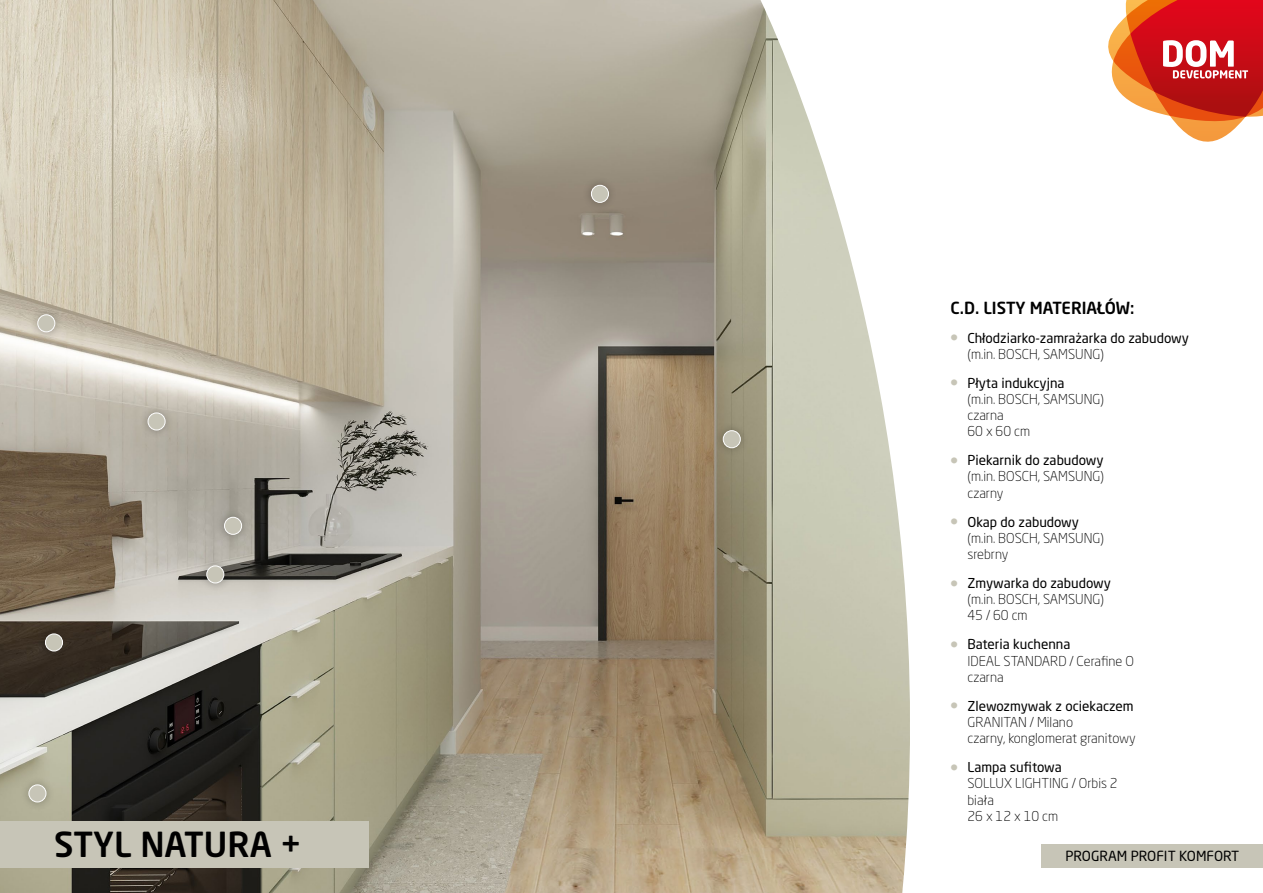
<style>
.page{position:relative;width:1263px;height:893px;background:#fff}
.page>*{position:absolute;margin:0;border:0;box-sizing:border-box;transform-origin:0 0}
.t1{font:500 34.2px "Neo Sans W1 G";color:#000}
.t2{font:500 16.5px "Neo Sans W1 G";color:#000}
.t3{font:13.8px "Neo Sans W1 G";color:#000}
.t4{font:300 13.5px/16.2px "Neo Sans W1 G";color:#000}
.t5{font:13.5px/16.2px "Neo Sans W1 G";color:#000}
.s1{font-weight:700;font-size:18px;color:#c7c5b7}
.s2{font-weight:300}
.s3{font-weight:400}
</style>
<div class="page">
<svg style="left:1108px;top:0;width:155px;height:142px"></svg>
<img style="left:0;top:0;width:910px;height:893px">
<div style="left:0;top:821px;width:369px;height:46px;background:#c7c5b7"></div>
<div style="left:1042px;top:844px;width:221px;height:23px;background:#c7c5b7"></div>
<div style="left:582px;top:176px;width:36px;height:35px;background:#918575"></div>
<div style="left:591px;top:185px;width:17px;height:17px;background:#c7c5b7;border-radius:50%"></div>
<div style="left:591px;top:185px;width:18px;height:18px;border:1px solid #fff;border-radius:50%"></div>
<div style="left:37px;top:625px;width:35px;height:35px;background:#382d22"></div>
<div style="left:45px;top:634px;width:18px;height:17px;background:#c7c5b7;border-radius:50%"></div>
<div style="left:45px;top:634px;width:18px;height:17px;border:1px solid #fff;border-radius:50%"></div>
<div style="left:139px;top:404px;width:35px;height:35px;background:#000;opacity:.29"></div>
<div style="left:148px;top:413px;width:17px;height:17px;background:#c7c5b7;border-radius:50%"></div>
<div style="left:148px;top:413px;width:17px;height:17px;border:1px solid #fff;border-radius:50%"></div>
<div style="left:20px;top:776px;width:35px;height:35px;background:#000;opacity:.29"></div>
<div style="left:29px;top:785px;width:17px;height:17px;background:#c7c5b7;border-radius:50%"></div>
<div style="left:29px;top:784px;width:17px;height:18px;border:1px solid #fff;border-radius:50%"></div>
<div style="left:198px;top:557px;width:35px;height:35px;background:#000;opacity:.29"></div>
<div style="left:207px;top:566px;width:17px;height:17px;background:#c7c5b7;border-radius:50%"></div>
<div style="left:206px;top:566px;width:18px;height:17px;border:1px solid #fff;border-radius:50%"></div>
<div style="left:216px;top:508px;width:35px;height:35px;background:#000;opacity:.29"></div>
<div style="left:224px;top:517px;width:18px;height:17px;background:#c7c5b7;border-radius:50%"></div>
<div style="left:224px;top:517px;width:18px;height:18px;border:1px solid #fff;border-radius:50%"></div>
<div style="left:714px;top:422px;width:35px;height:35px;background:#000;opacity:.29"></div>
<div style="left:723px;top:431px;width:17px;height:17px;background:#c7c5b7;border-radius:50%"></div>
<div style="left:723px;top:430px;width:18px;height:18px;border:1px solid #fff;border-radius:50%"></div>
<div style="left:29px;top:306px;width:35px;height:35px;background:#000;opacity:.29"></div>
<div style="left:38px;top:315px;width:17px;height:17px;background:#c7c5b7;border-radius:50%"></div>
<div style="left:37px;top:314px;width:18px;height:18px;border:1px solid #fff;border-radius:50%"></div>
<h1 class="t1" style="left:54px;top:823px;width:249px">STYL NATURA +</h1>
<p class="t2" style="left:950px;top:297px;width:185px">C.D. LISTY MATERIAŁÓW:</p>
<p class="t5" style="left:967px;top:329px;width:223px;text-indent:-17px"><span class="s1">•</span> Chłodziarko-zamrażarka do zabudowy <span class="s2">(m.in. BOSCH, SAMSUNG)</span></p>
<p class="t4" style="left:967px;top:374px;width:138px;text-indent:-17px"><span class="s1">•</span> <span class="s3">Płyta indukcyjna<br></span>(m.in. BOSCH, SAMSUNG) czarna<br>60 x 60 cm</p>
<p class="t4" style="left:967px;top:452px;width:138px;text-align:justify;text-indent:-17px"><span class="s1">•</span> <span class="s3">Piekarnik do zabudowy </span>(m.in. BOSCH, SAMSUNG) czarny</p>
<p class="t4" style="left:967px;top:513px;width:138px;text-indent:-17px"><span class="s1">•</span> <span class="s3">Okap do zabudowy </span>(m.in. BOSCH, SAMSUNG) srebrny</p>
<p class="t4" style="left:967px;top:575px;width:145px;text-indent:-17px"><span class="s1">•</span> <span class="s3">Zmywarka do zabudowy </span>(m.in. BOSCH, SAMSUNG)<br>45 / 60 cm</p>
<p class="t4" style="left:967px;top:636px;width:168px;text-indent:-17px"><span class="s1">•</span> <span class="s3">Bateria kuchenna<br></span>IDEAL STANDARD / Cerafine O czarna</p>
<p class="t4" style="left:967px;top:697px;width:170px;text-indent:-17px"><span class="s1">•</span> <span class="s3">Zlewozmywak z ociekaczem<br></span>GRANITAN / Milano<br>czarny, konglomerat granitowy</p>
<p class="t4" style="left:967px;top:759px;width:152px;text-indent:-17px"><span class="s1">•</span> <span class="s3">Lampa sufitowa<br></span>SOLLUX LIGHTING / Orbis 2 biała<br>26 x 12 x 10 cm</p>
<p class="t3" style="left:1065px;top:848px;width:175px">PROGRAM PROFIT KOMFORT</p>
</div>
